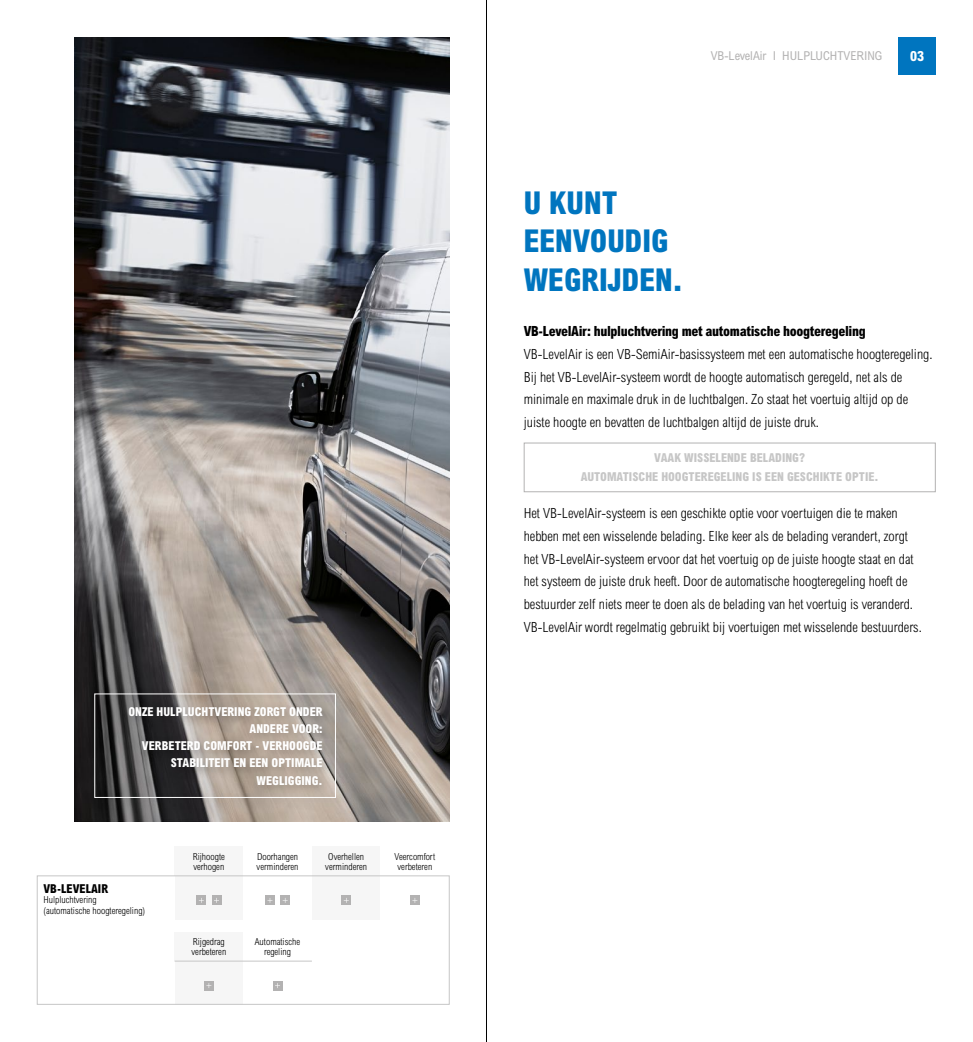
<style>
.page{position:relative;width:973px;height:1042px;background:#fff}
.page>*{position:absolute;margin:0;border:0;box-sizing:border-box;transform-origin:0 0}
.Titles_-_Blue{font:800 condensed 31.5px "Arial MT Std";color:#0075bf}
.Body_text{font:300 condensed 14px/22.8px "Arial MT Std";color:#000}
.Subtitle_-_black{font:800 condensed 14px "Arial MT Std";letter-spacing:-.025em;color:#000}
.t1{font:800 condensed 14px "Arial MT Std";color:#fff}
.Tekstblock_-_White{font:800 condensed 12.25px/17.2px "Arial MT Std";color:#fff;text-align:right}
.Quote_lines_-_Grey{font:800 condensed 12.25px "Arial MT Std";color:#c6c6c6}
.Page_subject_-_Grey{font:condensed 12.25px "Arial MT Std";color:#b3b2b2}
.Table_-_Title_-_Black{font:800 condensed 12.25px "Arial MT Std";color:#000}
.Table_-_Titles_left_-_Black{font:300 condensed 9.62px/10.5px "Arial MT Std";color:#000;text-align:center}
.Table_-_Titles_heading_-_Black{font:300 condensed 9.62px "Arial MT Std";color:#000}
</style>
<div class="page">
<div style="left:898px;top:37px;width:37px;height:37px;background:#0075bf"></div>
<div style="left:174px;top:876px;width:69px;height:43px;background:#f6f6f6"></div>
<div style="left:174px;top:961px;width:69px;height:44px;background:#f6f6f6"></div>
<div style="left:174px;top:847px;width:69px;height:29px;background:#f6f6f6"></div>
<div style="left:174px;top:932px;width:69px;height:29px;background:#f6f6f6"></div>
<div style="left:312px;top:876px;width:68px;height:43px;background:#f6f6f6"></div>
<div style="left:312px;top:847px;width:68px;height:29px;background:#f6f6f6"></div>
<div style="left:204px;top:980px;width:10px;height:10px;background:#b3b2b2"></div>
<svg style="left:206px;top:983px;width:5px;height:5px"></svg>
<div style="left:272px;top:980px;width:10px;height:10px;background:#b3b2b2"></div>
<div style="left:196px;top:895px;width:10px;height:10px;background:#b3b2b2"></div>
<div style="left:211px;top:895px;width:10px;height:10px;background:#b3b2b2"></div>
<div style="left:265px;top:895px;width:10px;height:10px;background:#b3b2b2"></div>
<svg style="left:267px;top:898px;width:5px;height:5px"></svg>
<div style="left:280px;top:895px;width:10px;height:10px;background:#b3b2b2"></div>
<div style="left:341px;top:895px;width:10px;height:10px;background:#b3b2b2"></div>
<div style="left:410px;top:895px;width:10px;height:10px;background:#b3b2b2"></div>
<svg style="left:412px;top:898px;width:5px;height:5px"></svg>
<div style="left:37px;top:875px;width:412px;height:130px;border:1px solid #c6c6c6"></div>
<hr style="left:174px;top:960px;width:138px;height:1px;background:#c6c6c6">
<img style="left:74px;top:37px;width:375px;height:785px">
<div style="left:523px;top:442px;width:412px;height:50px;border:1px solid #b3b2b2"></div>
<div style="left:88px;top:688px;width:261px;height:123px;background:#000;opacity:.3"></div>
<div style="left:94px;top:693px;width:242px;height:105px;border:1px solid #fff"></div>
<hr style="left:486px;top:0;width:1px;height:1042px;background:#000">
<p class="Tekstblock_-_White" style="left:128px;top:702px;width:196px">ONZE HULPLUCHTVERING ZORGT ONDER<br>ANDERE VOOR:</p>
<p class="Tekstblock_-_White" style="left:142px;top:737px;width:182px">VERBETERD COMFORT - VERHOOGDE<br>STABILITEIT EN EEN OPTIMALE<br>WEGLIGGING.</p>
<p class="Table_-_Title_-_Black" style="left:43px;top:881px;width:66px">VB-LEVELAIR</p>
<p class="Table_-_Titles_left_-_Black" style="left:43px;top:894px;width:55px">Hulpluchtvering</p>
<p class="Table_-_Titles_left_-_Black" style="left:43px;top:905px;width:103px">(automatische hoogteregeling)</p>
<p class="Table_-_Titles_heading_-_Black" style="left:193px;top:850px;width:34px">Rijhoogte</p>
<p class="Table_-_Titles_heading_-_Black" style="left:193px;top:861px;width:32px">verhogen</p>
<p class="Table_-_Titles_left_-_Black" style="left:256px;top:851px;width:43px;text-align:left">Doorhangen verminderen</p>
<p class="Table_-_Titles_left_-_Black" style="left:325px;top:851px;width:43px">Overhellen verminderen</p>
<p class="Table_-_Titles_left_-_Black" style="left:394px;top:851px;width:42px">Veercomfort verbeteren</p>
<p class="Table_-_Titles_left_-_Black" style="left:193px;top:936px;width:33px">Rijgedrag</p>
<p class="Table_-_Titles_left_-_Black" style="left:191px;top:946px;width:36px">verbeteren</p>
<p class="Table_-_Titles_left_-_Black" style="left:255px;top:936px;width:47px">Automatische regeling</p>
<p class="Page_subject_-_Grey" style="left:710px;top:48px;width:173px">VB-LevelAir I HULPLUCHTVERING</p>
<p class="t1" style="left:909px;top:47px;width:15px">03</p>
<p class="Titles_-_Blue" style="left:523px;top:183px;width:95px">U KUNT</p>
<p class="Titles_-_Blue" style="left:523px;top:222px;width:146px">EENVOUDIG</p>
<p class="Titles_-_Blue" style="left:523px;top:260px;width:161px">WEGRIJDEN.</p>
<p class="Subtitle_-_black" style="left:523px;top:323px;width:343px">VB-LevelAir: hulpluchtvering met automatische hoogteregeling</p>
<p class="Body_text" style="left:523px;top:342px;width:410px">VB-LevelAir is een VB-SemiAir-basissysteem met een automatische hoogteregeling.<br>Bij het VB-LevelAir-systeem wordt de hoogte automatisch geregeld, net als de minimale en maximale druk in de luchtbalgen. Zo staat het voertuig altijd op de juiste hoogte en bevatten de luchtbalgen altijd de juiste druk.</p>
<p class="Quote_lines_-_Grey" style="left:654px;top:450px;width:152px">VAAK WISSELENDE BELADING?</p>
<p class="Quote_lines_-_Grey" style="left:580px;top:470px;width:299px">AUTOMATISCHE HOOGTEREGELING IS EEN GESCHIKTE OPTIE.</p>
<p class="Body_text" style="left:523px;top:502px;width:391px">Het VB-LevelAir-systeem is een geschikte optie voor voertuigen die te maken hebben met een wisselende belading. Elke keer als de belading verandert, zorgt het VB-LevelAir-systeem ervoor dat het voertuig op de juiste hoogte staat en dat het systeem de juiste druk heeft. Door de automatische hoogteregeling hoeft de bestuurder zelf niets meer te doen als de belading van het voertuig is veranderd.</p>
<p class="Body_text" style="left:523px;top:615px;width:399px">VB-LevelAir wordt regelmatig gebruikt bij voertuigen met wisselende bestuurders.</p>
</div>
